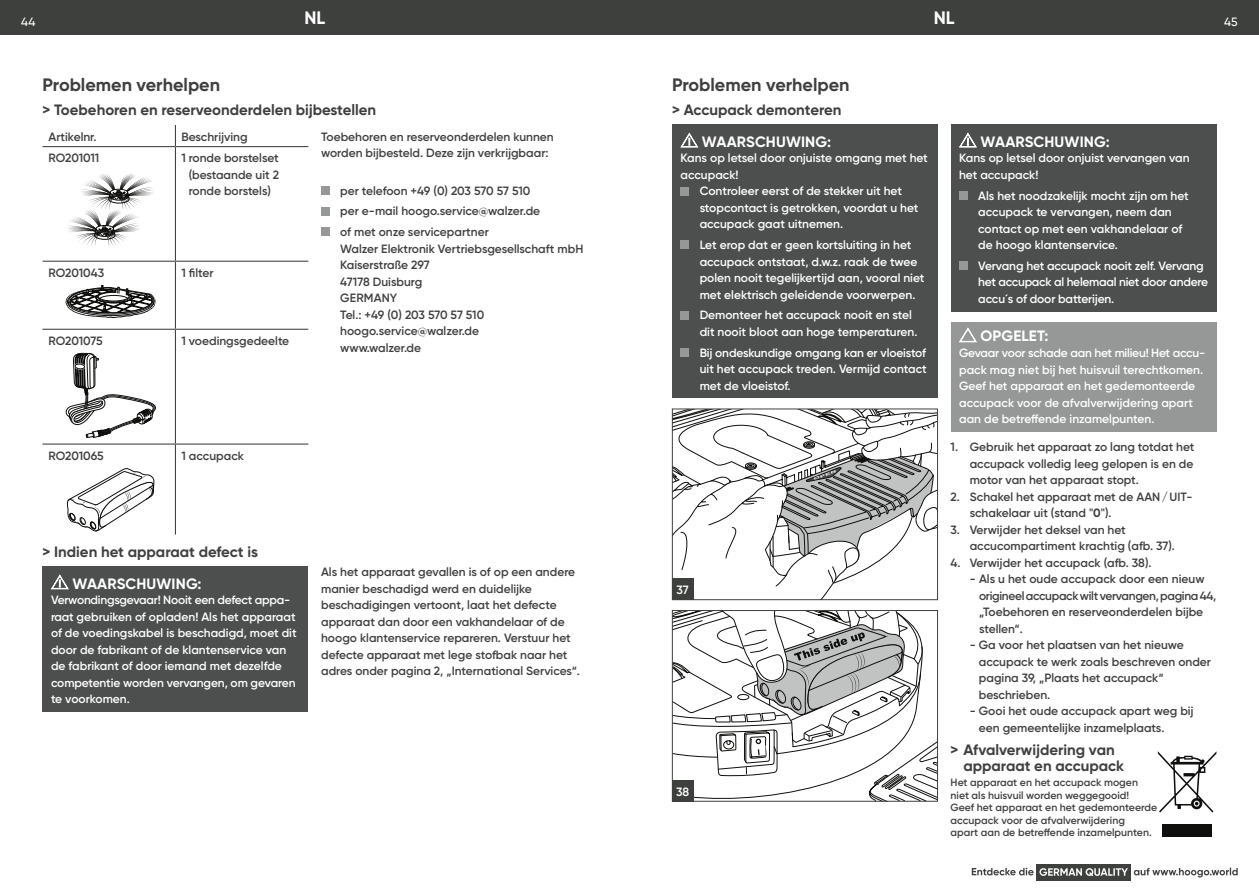
<style>
.page{position:relative;width:1259px;height:893px;background:#fff}
.page>*{position:absolute;margin:0;border:0;box-sizing:border-box;transform-origin:0 0}
.t1{font:700 18px "Gilroy";color:#3e403e}
.t2{font:700 18px "Gilroy";color:#fff}
.t3{font:700 15px/16.5px "Gilroy";color:#3e403e}
.t4{font:700 15px "Gilroy";letter-spacing:.01em;color:#fff}
.t5{font:600 12px/16.5px "Gilroy";color:#3e403e}
.t6{font:600 12px/16.5px "Gilroy";color:#fff}
.t7{font:600 12px/16.5px "Gilroy";letter-spacing:-.02em;color:#fff}
.t8{font:600 12px "Gilroy";letter-spacing:-.02em;color:#3e403e}
.t9{font:500 12px "Gilroy";color:#fff}
.t10{font:600 10.5px/12.6px "Gilroy";color:#3e403e}
.t11{font:700 3.15px "Arial";color:#fff;scale:2.54 1}
.s1{font-weight:700}
</style>
<div class="page">
<div style="left:617px;top:0;width:642px;height:34px;background:#3e403e"></div>
<div style="left:0;top:0;width:642px;height:34px;background:#3e403e"></div>
<svg style="left:674px;top:411px;width:262px;height:187px"></svg>
<div style="left:672px;top:409px;width:266px;height:191px;border:1px solid #3e403e"></div>
<div style="left:672px;top:579px;width:21px;height:21px;background:#3e403e"></div>
<svg style="left:674px;top:612px;width:262px;height:187px"></svg>
<div style="left:672px;top:610px;width:266px;height:191px;border:1px solid #3e403e"></div>
<div style="left:672px;top:780px;width:21px;height:21px;background:#3e403e"></div>
<svg style="left:68px;top:173px;width:85px;height:73px"></svg>
<svg style="left:66px;top:285px;width:90px;height:33px"></svg>
<svg style="left:65px;top:353px;width:91px;height:85px"></svg>
<svg style="left:67px;top:468px;width:88px;height:64px"></svg>
<svg style="left:1157px;top:751px;width:59px;height:61px"></svg>
<div style="left:1162px;top:824px;width:50px;height:12px;background:#0f0f0d"></div>
<div style="left:43px;top:566px;width:265px;height:146px;background:#4d4f4e"></div>
<svg style="left:51px;top:574px;width:18px;height:16px"></svg>
<svg style="left:175px;top:125px;width:1px;height:21px"></svg>
<hr style="left:43px;top:146px;width:132px;height:1px;background:#3e403e">
<hr style="left:175px;top:146px;width:133px;height:1px;background:#3e403e">
<hr style="left:175px;top:147px;width:1px;height:114px;background:#3e403e">
<hr style="left:43px;top:261px;width:132px;height:1px;background:#3e403e">
<hr style="left:175px;top:261px;width:133px;height:1px;background:#3e403e">
<hr style="left:175px;top:262px;width:1px;height:67px;background:#3e403e">
<hr style="left:43px;top:329px;width:132px;height:1px;background:#3e403e">
<hr style="left:175px;top:329px;width:133px;height:1px;background:#3e403e">
<hr style="left:175px;top:330px;width:1px;height:113px;background:#3e403e">
<hr style="left:43px;top:443px;width:132px;height:2px;background:#3e403e">
<hr style="left:175px;top:443px;width:133px;height:2px;background:#3e403e">
<hr style="left:175px;top:445px;width:1px;height:89px;background:#3e403e">
<div style="left:321px;top:186px;width:9px;height:9px;background:#969898"></div>
<div style="left:321px;top:207px;width:9px;height:8px;background:#969898"></div>
<div style="left:321px;top:228px;width:9px;height:8px;background:#969898"></div>
<div style="left:672px;top:125px;width:266px;height:273px;background:#4d4f4e"></div>
<svg style="left:680px;top:132px;width:18px;height:16px"></svg>
<div style="left:680px;top:187px;width:9px;height:8px;background:#969898"></div>
<div style="left:680px;top:241px;width:9px;height:8px;background:#969898"></div>
<div style="left:680px;top:311px;width:9px;height:8px;background:#969898"></div>
<div style="left:680px;top:348px;width:9px;height:9px;background:#969898"></div>
<div style="left:950px;top:125px;width:266px;height:187px;background:#4d4f4e"></div>
<svg style="left:959px;top:132px;width:18px;height:16px"></svg>
<div style="left:959px;top:191px;width:8px;height:9px;background:#969898"></div>
<div style="left:959px;top:261px;width:8px;height:9px;background:#969898"></div>
<div style="left:950px;top:322px;width:266px;height:110px;background:#969898"></div>
<svg style="left:959px;top:327px;width:18px;height:16px"></svg>
<div style="left:1036px;top:864px;width:95px;height:16px;background:#3e403e"></div>
<svg style="left:971px;top:868px;width:62px;height:7px"></svg>
<svg style="left:1039px;top:868px;width:198px;height:9px"></svg>
<p class="t9" style="left:21px;top:14px;width:16px">44</p>
<h1 class="t2" style="left:304px;top:7px;width:22px">NL</h1>
<h1 class="t2" style="left:934px;top:7px;width:22px">NL</h1>
<p class="t9" style="left:1224px;top:14px;width:15px">45</p>
<h1 class="t1" style="left:43px;top:73px;width:179px">Problemen verhelpen</h1>
<p class="t3" style="left:43px;top:101px;width:335px">&gt; Toebehoren en reserveonderdelen bijbestellen</p>
<p class="t5" style="left:49px;top:128px;width:50px">Artikelnr.</p>
<p class="t5" style="left:181px;top:128px;width:68px">Beschrijving</p>
<p class="t5" style="left:49px;top:149px;width:52px">RO201011</p>
<p class="t5" style="left:189px;top:149px;width:92px;text-align:justify;text-indent:-7px">1 ronde borstelset (bestaande uit 2 ronde borstels)</p>
<p class="t5" style="left:49px;top:264px;width:57px">RO201043</p>
<p class="t5" style="left:181px;top:264px;width:34px">1 filter</p>
<p class="t8" style="left:49px;top:333px;width:56px">RO201075</p>
<p class="t5" style="left:181px;top:332px;width:109px">1 voedingsgedeelte</p>
<p class="t5" style="left:321px;top:128px;width:234px">Toebehoren en reserveonderdelen kunnen worden bijbesteld. Deze zijn verkrijgbaar:</p>
<p class="t5" style="left:340px;top:180px;width:201px;line-height:20.7px">per telefoon +49 (0) 203 570 57 510 per e-mail hoogo.service@walzer.de of met onze servicepartner</p>
<p class="t5" style="left:340px;top:240px;width:245px">Walzer Elektronik Vertriebsgesellschaft mbH<br>Kaiserstraße 297<br>47178 Duisburg<br>GERMANY<br>Tel.: +49 (0) 203 570 57 510 hoogo.service@walzer.de<br>www.walzer.de</p>
<p class="t5" style="left:49px;top:447px;width:57px">RO201065</p>
<p class="t5" style="left:181px;top:447px;width:64px">1 accupack</p>
<p class="t3" style="left:43px;top:543px;width:217px">&gt; Indien het apparaat defect is</p>
<p class="t4" style="left:72px;top:574px;width:131px">WAARSCHUWING:</p>
<p class="t6" style="left:51px;top:592px;width:247px">Verwondingsgevaar! Nooit een defect appa&shy;raat gebruiken of opladen! Als het apparaat of de voedingskabel is beschadigd, moet dit door de fabrikant of de klantenservice van de fabrikant of door iemand met dezelfde competentie worden vervangen, om gevaren te voorkomen.</p>
<p class="t5" style="left:321px;top:563px;width:260px">Als het apparaat gevallen is of op een andere manier beschadigd werd en duidelijke beschadigingen vertoont, laat het defecte apparaat dan door een vakhandelaar of de hoogo klantenservice repareren. Verstuur het defecte apparaat met lege stofbak naar het adres onder pagina 2, „International Services“.</p>
<h1 class="t1" style="left:672px;top:73px;width:179px">Problemen verhelpen</h1>
<p class="t3" style="left:672px;top:101px;width:171px">&gt; Accupack demonteren</p>
<p class="t4" style="left:702px;top:133px;width:131px">WAARSCHUWING:</p>
<p class="t6" style="left:680px;top:150px;width:249px">Kans op letsel door onjuiste omgang met het</p>
<p class="t6" style="left:680px;top:166px;width:60px">accupack!</p>
<p class="t6" style="left:699px;top:183px;width:204px">Controleer eerst of de stekker uit het</p>
<p class="t6" style="left:699px;top:199px;width:220px">stopcontact is getrokken, voordat u het</p>
<p class="t6" style="left:699px;top:216px;width:145px">accupack gaat uitnemen.</p>
<p class="t6" style="left:699px;top:237px;width:226px">Let erop dat er geen kortsluiting in het accupack ontstaat, d.w.z. raak de twee polen nooit tegelijkertijd aan, vooral niet met elektrisch geleidende voorwerpen.</p>
<p class="t6" style="left:699px;top:307px;width:219px">Demonteer het accupack nooit en stel dit nooit bloot aan hoge temperaturen.</p>
<p class="t6" style="left:699px;top:344px;width:229px;text-align:justify">Bij ondeskundige omgang kan er vloeistof uit het accupack treden. Vermijd contact met de vloeistof.</p>
<p class="t6" style="left:676px;top:582px;width:14px">37</p>
<p class="t6" style="left:676px;top:783px;width:15px">38</p>
<p class="t11" style="left:813px;top:477px;width:11px;rotate:-21deg">OPEN</p>
<p class="t4" style="left:980px;top:133px;width:131px">WAARSCHUWING:</p>
<p class="t6" style="left:959px;top:150px;width:232px">Kans op letsel door onjuist vervangen van het accupack!</p>
<p class="t6" style="left:978px;top:187px;width:212px">Als het noodzakelijk mocht zijn om het accupack te vervangen, neem dan contact op met een vakhandelaar of de hoogo klantenservice.</p>
<p class="t7" style="left:978px;top:257px;width:231px">Vervang het accupack nooit zelf. Vervang het accupack al helemaal niet door andere accu´s of door batterijen.</p>
<p class="t4" style="left:980px;top:326px;width:69px">OPGELET:</p>
<p class="t6" style="left:959px;top:345px;width:247px">Gevaar voor schade aan het milieu! Het accu&shy;pack mag niet bij het huisvuil terechtkomen.<br>Geef het apparaat en het gedemonteerde accupack voor de afvalverwijdering apart aan de betreffende inzamelpunten.</p>
<p class="t5" style="left:969px;top:439px;width:226px;text-align:justify;text-indent:-19px">1. Gebruik het apparaat zo lang totdat het accupack volledig leeg gelopen is en de motor van het apparaat stopt.</p>
<p class="t5" style="left:969px;top:488px;width:224px;text-indent:-19px">2. Schakel het apparaat met de AAN/UIT&shy;schakelaar uit (stand "<span class="s1">0</span>").</p>
<p class="t5" style="left:969px;top:521px;width:207px;text-indent:-19px">3. Verwijder het deksel van het accucompartiment krachtig (afb. 37).</p>
<p class="t5" style="left:950px;top:554px;width:202px">4. Verwijder het accupack (afb. 38).</p>
<p class="t5" style="left:979px;top:571px;width:239px;text-indent:-9px">- Als u het oude accupack door een nieuw origineel accupack wilt vervangen, pagina 44, „Toebehoren en reserveonderdelen bijbe stellen“.</p>
<p class="t5" style="left:979px;top:637px;width:234px;text-indent:-9px">- Ga voor het plaatsen van het nieuwe accupack te werk zoals beschreven onder pagina 39, „Plaats het accupack“ beschrieben.</p>
<p class="t5" style="left:979px;top:703px;width:216px;text-indent:-9px">- Gooi het oude accupack apart weg bij een gemeentelijke inzamelplaats.</p>
<p class="t3" style="left:963px;top:741px;width:162px;text-indent:-13px">&gt; Afvalverwijdering van apparaat en accupack</p>
<p class="t10" style="left:950px;top:776px;width:208px">Het apparaat en het accupack mogen niet als huisvuil worden weggegooid!<br>Geef het apparaat en het gedemonteerde accupack voor de afvalverwijdering<br>apart aan de betreffende inzamelpunten.</p>
</div>
